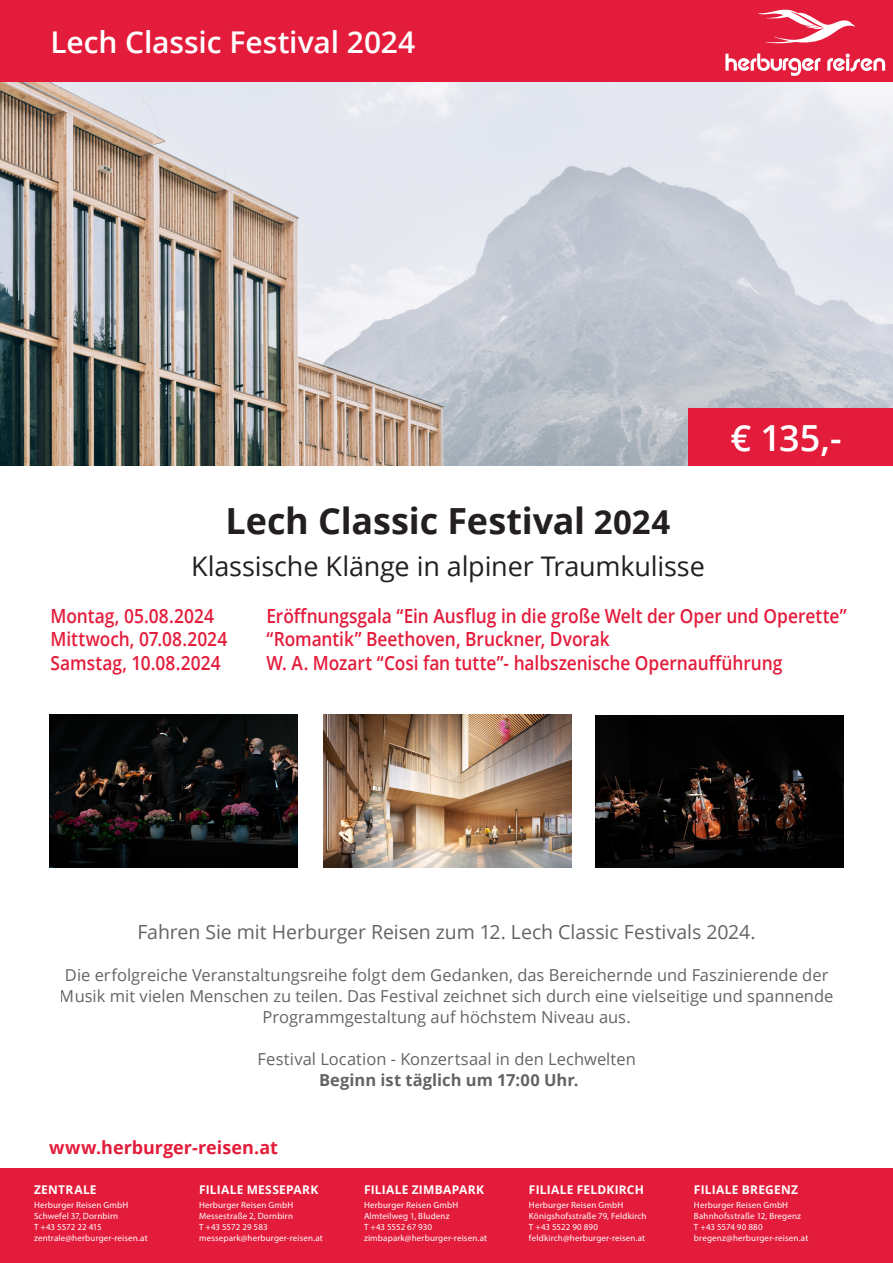
<style>
.page{position:relative;width:893px;height:1263px;background:#fff}
.page>*{position:absolute;margin:0;border:0;box-sizing:border-box;transform-origin:0 0}
.t1{font:700 36px "Open Sans";letter-spacing:-.005em;color:#231f20}
.t2{font:600 36px "Open Sans";color:#fff}
.t3{font:600 30px "Open Sans";letter-spacing:-.005em;color:#fff}
.t4{font:27px "Open Sans";letter-spacing:-.01em;color:#231f20}
.t5{font:600 19.5px "Open Sans";letter-spacing:-.005em;color:#e41c3b;scale:.89 1}
.t6{font:19.5px "Open Sans";letter-spacing:-.005em;color:#231f20}
.t7{font:700 18px "Open Sans";color:#e41c3b}
.t8{font:16.5px/21px "Open Sans";color:#231f20;text-align:center}
.t9{font:700 16.5px "Open Sans";color:#231f20}
.t10{font:700 12px "Open Sans";letter-spacing:.02em;color:#fff}
.t11{font:9px/10.8px "Myriad Pro";letter-spacing:.02em;color:#fff}
.s1{font-size:33px}
</style>
<div class="page">
<img style="left:0;top:81px;width:893px;height:385px">
<div style="left:0;top:0;width:719px;height:81px;background:#e41c3b"></div>
<div style="left:688px;top:408px;width:205px;height:58px;background:#e41c3b"></div>
<div style="left:0;top:1169px;width:893px;height:94px;background:#e41c3b"></div>
<div style="left:719px;top:0;width:174px;height:81px;background:#e41c3b"></div>
<svg style="left:758px;top:9px;width:97px;height:35px"></svg>
<svg style="left:725px;top:54px;width:95px;height:22px"></svg>
<svg style="left:827px;top:54px;width:58px;height:18px"></svg>
<img style="left:50px;top:714px;width:248px;height:153px">
<img style="left:595px;top:715px;width:248px;height:152px">
<img style="left:323px;top:714px;width:248px;height:153px">
<h2 class="t3" style="left:50px;top:22px;width:366px">Lech Classic Festival 2024</h2>
<h1 class="t1" style="left:226px;top:495px;width:446px">Lech Classic Festival <span class="s1">2024</span></h1>
<h3 class="t4" style="left:191px;top:547px;width:515px">Klassische Klänge in alpiner Traumkulisse</h3>
<h1 class="t2" style="left:730px;top:413px;width:113px">€ 135,-</h1>
<h3 class="t5" style="left:50px;top:602px;width:185px">Montag, 05.08.2024</h3>
<h3 class="t5" style="left:266px;top:602px;width:653px">Eröffnungsgala “Ein Ausflug in die große Welt der Oper und Operette”</h3>
<h3 class="t5" style="left:50px;top:626px;width:200px">Mittwoch, 07.08.2024</h3>
<h3 class="t5" style="left:266px;top:626px;width:387px">“Romantik” Beethoven, Bruckner, Dvorak</h3>
<h3 class="t5" style="left:50px;top:649px;width:193px">Samstag, 10.08.2024</h3>
<h3 class="t5" style="left:266px;top:649px;width:581px">W. A. Mozart “Cosi fan tutte”- halbszenische Opernaufführung</h3>
<h3 class="t6" style="left:138px;top:919px;width:620px">Fahren Sie mit Herburger Reisen zum 12. Lech Classic Festivals 2024.</h3>
<p class="t8" style="left:60px;top:964px;width:775px">Die erfolgreiche Veranstaltungsreihe folgt dem Gedanken, das Bereichernde und Faszinierende der<br>Musik mit vielen Menschen zu teilen. Das Festival zeichnet sich durch eine vielseitige und spannende<br>Programmgestaltung auf höchstem Niveau aus.</p>
<h3 class="t8" style="left:258px;top:1048px;width:380px">Festival Location - Konzertsaal in den Lechwelten</h3>
<h3 class="t9" style="left:319px;top:1069px;width:261px">Beginn ist täglich um 17:00 Uhr.</h3>
<h3 class="t7" style="left:49px;top:1134px;width:230px">www.herburger-reisen.at</h3>
<h3 class="t10" style="left:34px;top:1181px;width:64px">ZENTRALE</h3>
<p class="t11" style="left:34px;top:1199px;width:115px">Herburger Reisen GmbH<br>Schwefel 37, Dornbirn<br>T +43 5572 22 415 zentrale@herburger-reisen.at</p>
<h3 class="t10" style="left:199px;top:1181px;width:121px">FILIALE MESSEPARK</h3>
<p class="t11" style="left:199px;top:1199px;width:125px">Herburger Reisen GmbH<br>Messestraße 2, Dornbirn<br>T +43 5572 29 583 messepark@herburger-reisen.at</p>
<h3 class="t10" style="left:364px;top:1181px;width:122px">FILIALE ZIMBAPARK</h3>
<p class="t11" style="left:364px;top:1199px;width:125px">Herburger Reisen GmbH<br>Almteilweg 1, Bludenz<br>T +43 5552 67 930 zimbapark@herburger-reisen.at</p>
<h3 class="t10" style="left:529px;top:1181px;width:117px">FILIALE FELDKIRCH</h3>
<p class="t11" style="left:529px;top:1199px;width:119px">Herburger Reisen GmbH<br>Königshofsstraße 79, Feldkirch<br>T +43 5522 90 890 feldkirch@herburger-reisen.at</p>
<h3 class="t10" style="left:694px;top:1181px;width:106px">FILIALE BREGENZ</h3>
<p class="t11" style="left:694px;top:1199px;width:116px">Herburger Reisen GmbH<br>Bahnhofsstraße 12, Bregenz<br>T +43 5574 90 880 bregenz@herburger-reisen.at</p>
</div>
